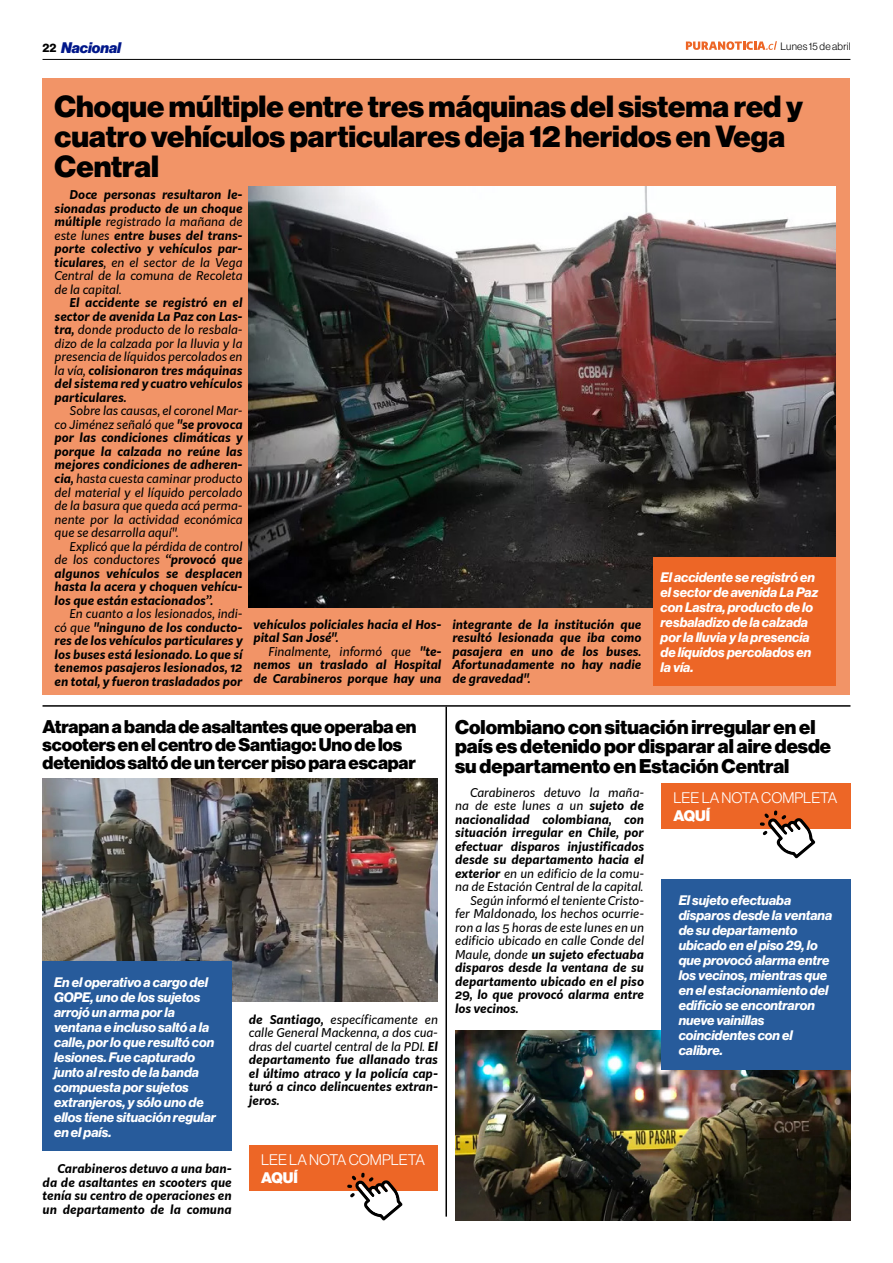
<style>
.page{position:relative;width:893px;height:1263px;background:#fff}
.page>*{position:absolute;margin:0;border:0;box-sizing:border-box;transform-origin:0 0}
.t1{font:30px/30px "N Haas Grotesk DS Pro 95 Blk";color:#000}
.t2{font:19.5px/19.5px "N Haas Grotesk DS Pro 95 Blk";color:#000}
.t3{font:18px/18px "N Haas Grotesk DS Pro 95 Blk";letter-spacing:-.01em;color:#000}
.t4{font:15px "N Haas Grotesk DS Pro 45 Lt";color:#fff}
.t5{font:15px "N Haas Grotesk DS Pro 96 Blk It";color:#00178a}
.t6{font:15px "N Haas Grotesk DS Pro 95 Blk";color:#fff}
.t7{font:13.5px/15px "N Haas Grotesk DS Pro 76 Bd It";color:#fff}
.t8{font:italic 700 12px/13.5px "Kit Sans";color:#000;text-align:justify}
.t9{font:italic 12px/13.5px "Kit Sans";color:#000;text-align:justify}
.t10{font:10.5px "N Haas Grotesk DS Pro 45 Lt";letter-spacing:.015em;color:#000}
.s1{font-family:"N Haas Grotesk DS Pro 75 Bd";font-size:12px;color:#000}
.s2{font-weight:400}
.s3{font-weight:700}
</style>
<div class="page">
<hr style="left:43px;top:59px;width:807px;height:1px;background:#000">
<hr style="left:445px;top:707px;width:2px;height:509px;background:#000">
<img style="left:43px;top:778px;width:395px;height:224px">
<div style="left:43px;top:962px;width:189px;height:189px;background:#275b9b"></div>
<img style="left:455px;top:1031px;width:395px;height:189px">
<div style="left:661px;top:879px;width:190px;height:191px;background:#275b9b"></div>
<hr style="left:43px;top:705px;width:807px;height:2px;background:#000">
<div style="left:43px;top:78px;width:807px;height:617px;background:#f29467"></div>
<img style="left:249px;top:186px;width:587px;height:421px">
<div style="left:653px;top:557px;width:183px;height:129px;background:#ed6626"></div>
<div style="left:249px;top:1145px;width:189px;height:46px;background:#ed6626"></div>
<div style="left:661px;top:783px;width:189px;height:46px;background:#ed6626"></div>
<svg style="left:347px;top:1172px;width:56px;height:49px"></svg>
<svg style="left:760px;top:810px;width:55px;height:48px"></svg>
<svg style="left:686px;top:41px;width:91px;height:9px"></svg>
<p class="t5" style="left:43px;top:39px;width:80px"><span class="s1">22</span> Nacional</p>
<p class="t10" style="left:780px;top:40px;width:71px">Lunes 15 de abril</p>
<h1 class="t1" style="left:55px;top:91px;width:750px">Choque múltiple entre tres máquinas del sistema red y cuatro vehículos particulares deja 12 heridos en Vega<br>Central</h1>
<p class="t8" style="left:55px;top:187px;width:189px;text-indent:15px">Doce personas resultaron le&shy;sionadas producto de un choque múltiple <span class="s2">registrado la mañana de este lunes</span> entre buses del trans&shy;porte colectivo y vehículos par&shy;ticulares<span class="s2">, en el sector de la Vega Central de la comuna de Recoleta de la capital.</span></p>
<p class="t8" style="left:55px;top:295px;width:189px;text-indent:15px">El accidente se registró en el sector de avenida La Paz con Las&shy;tra, <span class="s2">donde producto de lo resbala&shy;dizo de la calzada por la lluvia y la presencia de líquidos percolados en la vía,</span> colisionaron tres máquinas del sistema red y cuatro vehículos particulares.</p>
<p class="t9" style="left:55px;top:404px;width:189px;text-indent:15px">Sobre las causas, el coronel Mar&shy;co Jiménez señaló que <span class="s3">"se provoca por las condiciones climáticas y porque la calzada no reúne las mejores condiciones de adheren&shy;cia,</span> hasta cuesta caminar producto del material y el líquido percolado de la basura que queda acá perma&shy;nente por la actividad económica que se desarrolla aquí".</p>
<p class="t8" style="left:55px;top:538px;width:189px;text-indent:15px"><span class="s2">Explicó que la pérdida de control de los conductores</span> “provocó que algunos vehículos se desplacen hasta la acera y choquen vehícu&shy;los que están estacionados”.</p>
<p class="t8" style="left:55px;top:606px;width:189px;text-indent:15px"><span class="s2">En cuanto a los lesionados, indi&shy;có que</span> "ninguno de los conducto&shy;res de los vehículos particulares y los buses está lesionado. Lo que sí tenemos pasajeros lesionados, 12 en total, y fueron trasladados por</p>
<p class="t8" style="left:254px;top:617px;width:189px">vehículos policiales hacia el Hos&shy;pital San José".</p>
<p class="t8" style="left:254px;top:644px;width:189px;text-indent:15px"><span class="s2">Finalmente, informó que</span> "te&shy;nemos un traslado al Hospital de Carabineros porque hay una</p>
<p class="t8" style="left:452px;top:617px;width:191px">integrante de la institución que resultó lesionada que iba como pasajera en uno de los buses.<br>Afortunadamente no hay nadie de gravedad".</p>
<p class="t7" style="left:661px;top:570px;width:159px">El accidente se registró en el sector de avenida La Paz con Lastra, producto de lo resbaladizo de la calzada por la lluvia y la presencia de líquidos percolados en la vía.</p>
<h3 class="t3" style="left:43px;top:717px;width:375px">Atrapan a banda de asaltantes que operaba en scooters en el centro de Santiago: Uno de los detenidos saltó de un tercer piso para escapar</h3>
<p class="t7" style="left:54px;top:975px;width:163px">En el operativo a cargo del<br>GOPE, uno de los sujetos arrojó un arma por la ventana e incluso saltó a la calle, por lo que resultó con lesiones. Fue capturado junto al resto de la banda compuesta por sujetos extranjeros, y sólo uno de ellos tiene situación regular en el país.</p>
<p class="t8" style="left:43px;top:1161px;width:191px;text-indent:15px">Carabineros detuvo a una ban&shy;da de asaltantes en scooters que tenía su centro de operaciones en un departamento de la comuna</p>
<p class="t8" style="left:249px;top:1011px;width:191px">de Santiago, <span class="s2">específicamente en calle General Mackenna, a dos cua&shy;dras del cuartel central de la PDI.</span> El departamento fue allanado tras el último atraco y la policía cap&shy;turó a cinco delincuentes extran&shy;jeros.</p>
<p class="t4" style="left:261px;top:1151px;width:165px">LEE LA NOTA COMPLETA</p>
<p class="t6" style="left:261px;top:1169px;width:38px">AQUÍ</p>
<h2 class="t2" style="left:455px;top:717px;width:378px">Colombiano con situación irregular en el país es detenido por disparar al aire desde su departamento en Estación Central</h2>
<p class="t9" style="left:470px;top:785px;width:175px">Carabineros detuvo la maña-</p>
<p class="t9" style="left:455px;top:798px;width:190px">na de este lunes a un <span class="s3">sujeto de</span></p>
<p class="t8" style="left:455px;top:811px;width:190px">nacionalidad colombiana, con</p>
<p class="t8" style="left:455px;top:825px;width:190px">situación irregular en Chile, por</p>
<p class="t8" style="left:455px;top:838px;width:190px">efectuar disparos injustificados</p>
<p class="t8" style="left:455px;top:852px;width:190px">desde su departamento hacia el</p>
<p class="t9" style="left:455px;top:866px;width:190px"><span class="s3">exterior</span> en un edificio de la comu-</p>
<p class="t9" style="left:455px;top:879px;width:190px">na de Estación Central de la capital.</p>
<p class="t9" style="left:470px;top:893px;width:175px">Según informó el teniente Cristo-</p>
<p class="t9" style="left:455px;top:906px;width:190px">fer Maldonado, los hechos ocurrie-</p>
<p class="t9" style="left:455px;top:920px;width:190px">ron a las 5 horas de este lunes en un</p>
<p class="t9" style="left:455px;top:933px;width:190px">edificio ubicado en calle Conde del</p>
<p class="t8" style="left:455px;top:946px;width:190px"><span class="s2">Maule, donde</span> un sujeto efectuaba</p>
<p class="t8" style="left:455px;top:960px;width:190px">disparos desde la ventana de su</p>
<p class="t8" style="left:455px;top:973px;width:190px">departamento ubicado en el piso</p>
<p class="t8" style="left:455px;top:987px;width:190px">29, lo que provocó alarma entre</p>
<p class="t8" style="left:455px;top:1000px;width:65px">los vecinos.</p>
<p class="t4" style="left:674px;top:789px;width:165px">LEE LA NOTA COMPLETA</p>
<p class="t6" style="left:674px;top:807px;width:38px">AQUÍ</p>
<p class="t7" style="left:679px;top:893px;width:155px">El sujeto efectuaba disparos desde la ventana de su departamento ubicado en el piso 29, lo que provocó alarma entre los vecinos, mientras que en el estacionamiento del edificio se encontraron nueve vainillas coincidentes con el calibre.</p>
</div>
